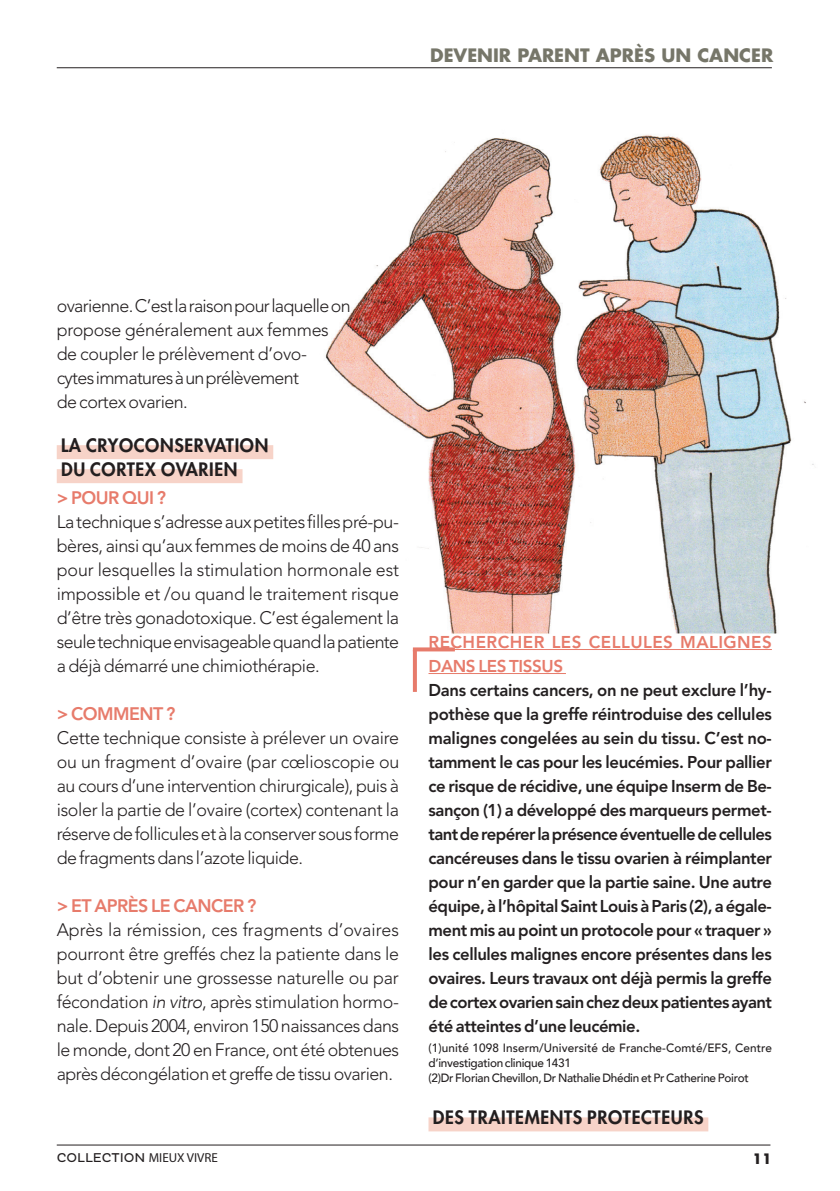
<style>
.page{position:relative;width:840px;height:1191px;background:#fff}
.page>*{position:absolute;margin:0;border:0;box-sizing:border-box;transform-origin:0 0}
.t1{font:300 18px/24px "Avenir LT Std";letter-spacing:-.03em;color:#231f20;text-align:justify}
.Style_sans_nom_1{font:800 18px "Futura Std";letter-spacing:.035em;color:#231f20}
.t2{font:800 18px "Avenir LT Std";letter-spacing:-.03em;color:#e77b6b}
.t3{font:700 18px "Futura Std";color:#767669}
.t4{font:800 17px/24px "Avenir LT Std";letter-spacing:-.03em;color:#231f20;text-align:justify}
.t5{font:800 17px/24px "Avenir LT Std";letter-spacing:.025em;color:#e77b6b}
.t6{font:700 14px "Futura Std";color:#231f20}
.t7{font:13px "Pluto";color:#231f20}
.t8{font:500 12px/15px "Avenir";letter-spacing:.005em;color:#231f20}
.t9{font:500 12px "Avenir";letter-spacing:-.025em;color:#231f20}
.s1{font-family:"Avenir";font-style:italic}
.s2{font-family:"Myriad Pro"}
</style>
<div class="page">
<hr style="left:57px;top:67px;width:714px;height:1px;background:#231f20">
<img style="left:325px;top:134px;width:489px;height:500px">
<hr style="left:57px;top:1144px;width:713px;height:1px;background:#231f20">
<div style="left:57px;top:445px;width:216px;height:14px;background:#f7d3c8"></div>
<div style="left:57px;top:469px;width:185px;height:14px;background:#f7d3c8"></div>
<hr style="left:428px;top:649px;width:343px;height:1px;background:#e77b6b">
<hr style="left:428px;top:673px;width:137px;height:1px;background:#e77b6b">
<div style="left:428px;top:1117px;width:280px;height:14px;background:#f7d3c8"></div>
<svg style="left:412px;top:647px;width:42px;height:4px"></svg>
<svg style="left:412px;top:650px;width:4px;height:42px"></svg>
<p class="t3" style="left:430px;top:43px;width:344px">DEVENIR PARENT APRÈS UN CANCER</p>
<p class="t1" style="left:57px;top:294px;width:295px;text-align:left">ovarienne. C’est la raison pour laquelle on propose généralement aux femmes de coupler le prélèvement d’ovo-<br>cytes immatures à un prélèvement<br>de cortex ovarien.</p>
<p class="Style_sans_nom_1" style="left:61px;top:434px;width:209px">LA CRYOCONSERVATION</p>
<p class="Style_sans_nom_1" style="left:61px;top:458px;width:178px">DU CORTEX OVARIEN</p>
<p class="t2" style="left:57px;top:487px;width:111px">&gt; POUR QUI ?</p>
<p class="t1" style="left:57px;top:510px;width:344px">La technique s’adresse aux petites filles pré-pu&shy;bères, ainsi qu’aux femmes de moins de 40 ans pour lesquelles la stimulation hormonale est impossible et /ou quand le traitement risque d’être très gonadotoxique. C’est également la seule technique envisageable quand la patiente a déjà démarré une chimiothérapie.</p>
<p class="t2" style="left:57px;top:703px;width:120px">&gt; COMMENT ?</p>
<p class="t1" style="left:57px;top:726px;width:344px">Cette technique consiste à prélever un ovaire ou un fragment d’ovaire (par cœlioscopie ou au cours d’une intervention chirurgicale), puis à isoler la partie de l’ovaire (cortex) contenant la réserve de follicules et à la conserver sous forme de fragments dans l’azote liquide.</p>
<p class="t2" style="left:57px;top:895px;width:201px">&gt; ET APRÈS LE CANCER ?</p>
<p class="t1" style="left:57px;top:918px;width:344px">Après la rémission, ces fragments d’ovaires pourront être greffés chez la patiente dans le but d’obtenir une grossesse naturelle ou par fécondation <span class="s1">in vitro</span>, après stimulation hormo&shy;nale. Depuis 2004, environ 150 naissances dans le monde, dont 20 en France, ont été obtenues après décongélation et greffe de tissu ovarien.</p>
<p class="t5" style="left:428px;top:630px;width:345px">RECHERCHER LES CELLULES MALIGNES<br>DANS LES TISSUS</p>
<p class="t4" style="left:428px;top:678px;width:345px">Dans certains cancers, on ne peut exclure l’hy&shy;pothèse que la greffe réintroduise des cellules malignes congelées au sein du tissu. C’est no&shy;tamment le cas pour les leucémies. Pour pallier ce risque de récidive, une équipe Inserm de Be&shy;sançon (1) a développé des marqueurs permet&shy;tant de repérer la présence éventuelle de cellules cancéreuses dans le tissu ovarien à réimplanter pour n’en garder que la partie saine. Une autre équipe, à l’hôpital Saint Louis à Paris (2), a égale&shy;ment mis au point un protocole pour « traquer » les cellules malignes encore présentes dans les ovaires. Leurs travaux ont déjà permis la greffe de cortex ovarien sain chez deux patientes ayant été atteintes d’une leucémie.</p>
<p class="t8" style="left:428px;top:1039px;width:345px">(1)unité 1098 Inserm/Université de Franche-Comté/EFS, Centre d’investigation clinique 1431</p>
<p class="t9" style="left:428px;top:1067px;width:321px">(2)Dr Florian Chevillon, Dr Nathalie Dhédin et Pr Catherine Poirot</p>
<p class="Style_sans_nom_1" style="left:432px;top:1106px;width:272px">DES TRAITEMENTS PROTECTEURS</p>
<p class="t7" style="left:57px;top:1150px;width:163px">COLLECTION <span class="s2">MIEUX VIVRE</span></p>
<p class="t6" style="left:752px;top:1149px;width:21px">11</p>
</div>
